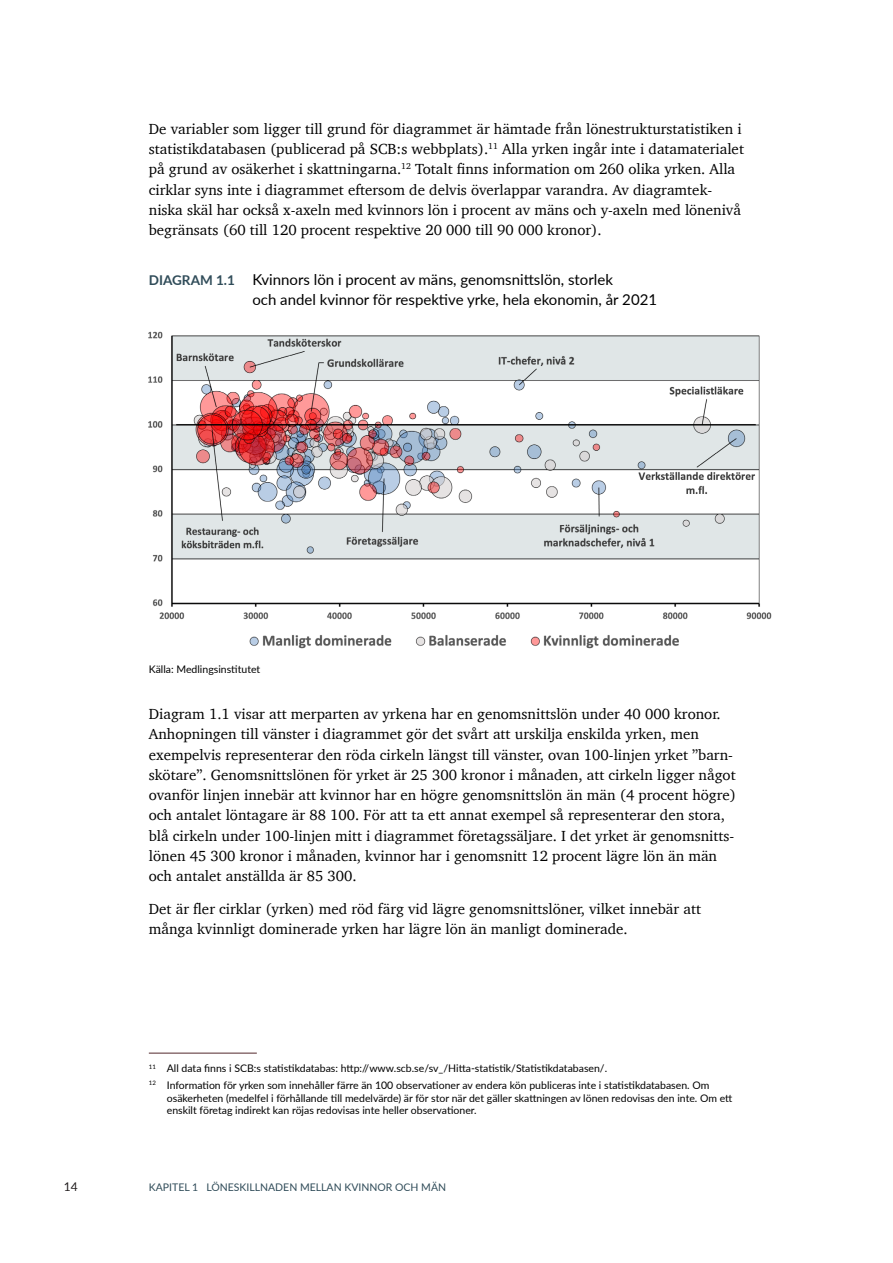
<style>
.page{position:relative;width:893px;height:1263px;background:#fff}
.page>*{position:absolute;margin:0;border:0;box-sizing:border-box;transform-origin:0 0}
.t1{font:15px/20.2px "Charter";color:#000}
.Figurrubrik_2{font:15px/20.2px "Lato";color:#000}
.t2{font:12px "Lato";color:#231f20}
.Fotnot{font:10.5px/12.6px "Lato";color:#000}
.t3{font:10.5px "Lato";color:#304c59}
.Källor{font:10.5px "Lato";color:#000}
.s1{font-weight:700;font-size:13.5px;color:#304c59}
</style>
<div class="page">
<img style="left:148px;top:331px;width:624px;height:318px">
<hr style="left:149px;top:1053px;width:108px;height:1px;background:#52282c">
<p class="t1" style="left:149px;top:118px;width:597px">De variabler som ligger till grund för diagrammet är hämtade från lönestrukturstatistiken i statistikdatabasen (publicerad på SCB:s webbplats).<sup>11</sup> Alla yrken ingår inte i datamaterialet på grund av osäkerhet i skattningarna.<sup>12</sup> Totalt finns information om 260 olika yrken. Alla cirklar syns inte i diagrammet eftersom de delvis överlappar varandra. Av diagramtek&shy;niska skäl har också x-axeln med kvinnors lön i procent av mäns och y-axeln med lönenivå begränsats (60 till 120 procent respektive 20 000 till 90 000 kronor).</p>
<p class="Figurrubrik_2" style="left:252px;top:269px;width:406px;text-indent:-104px"><span class="s1">DIAGRAM 1.1</span> Kvinnors lön i procent av mäns, genomsnittslön, storlek<br>och andel kvinnor för respektive yrke, hela ekonomin, år 2021</p>
<p class="t2" style="left:64px;top:1178px;width:15px">14</p>
<p class="Källor" style="left:149px;top:662px;width:113px">Källa: Medlingsinstitutet</p>
<p class="t1" style="left:149px;top:704px;width:589px">Diagram 1.1 visar att merparten av yrkena har en genomsnittslön under 40 000 kronor.<br>Anhopningen till vänster i diagrammet gör det svårt att urskilja enskilda yrken, men exempelvis representerar den röda cirkeln längst till vänster, ovan 100-linjen yrket ”barn&shy;skötare”. Genomsnittslönen för yrket är 25 300 kronor i månaden, att cirkeln ligger något ovanför linjen innebär att kvinnor har en högre genomsnittslön än män (4 procent högre) och antalet löntagare är 88 100. För att ta ett annat exempel så representerar den stora, blå cirkeln under 100-linjen mitt i diagrammet företagssäljare. I det yrket är genomsnitts&shy;lönen 45 300 kronor i månaden, kvinnor har i genomsnitt 12 procent lägre lön än män och antalet anställda är 85 300.</p>
<p class="t1" style="left:149px;top:899px;width:554px">Det är fler cirklar (yrken) med röd färg vid lägre genomsnittslöner, vilket innebär att många kvinnligt dominerade yrken har lägre lön än manligt dominerade.</p>
<p class="Fotnot" style="left:149px;top:1061px;width:460px"><sup>11</sup> All data finns i SCB:s statistikdatabas: http://www.scb.se/sv_/Hitta-statistik/Statistikdatabasen/.</p>
<p class="Fotnot" style="left:167px;top:1078px;width:567px;text-indent:-18px"><sup>12</sup> Information för yrken som innehåller färre än 100 observationer av endera kön publiceras inte i statistikdatabasen. Om osäkerheten (medelfel i förhållande till medelvärde) är för stor när det gäller skattningen av lönen redovisas den inte. Om ett enskilt företag indirekt kan röjas redovisas inte heller observationer.</p>
<p class="t3" style="left:149px;top:1179px;width:299px">KAPITEL 1 LÖNESKILLNADEN MELLAN KVINNOR OCH MÄN</p>
</div>
